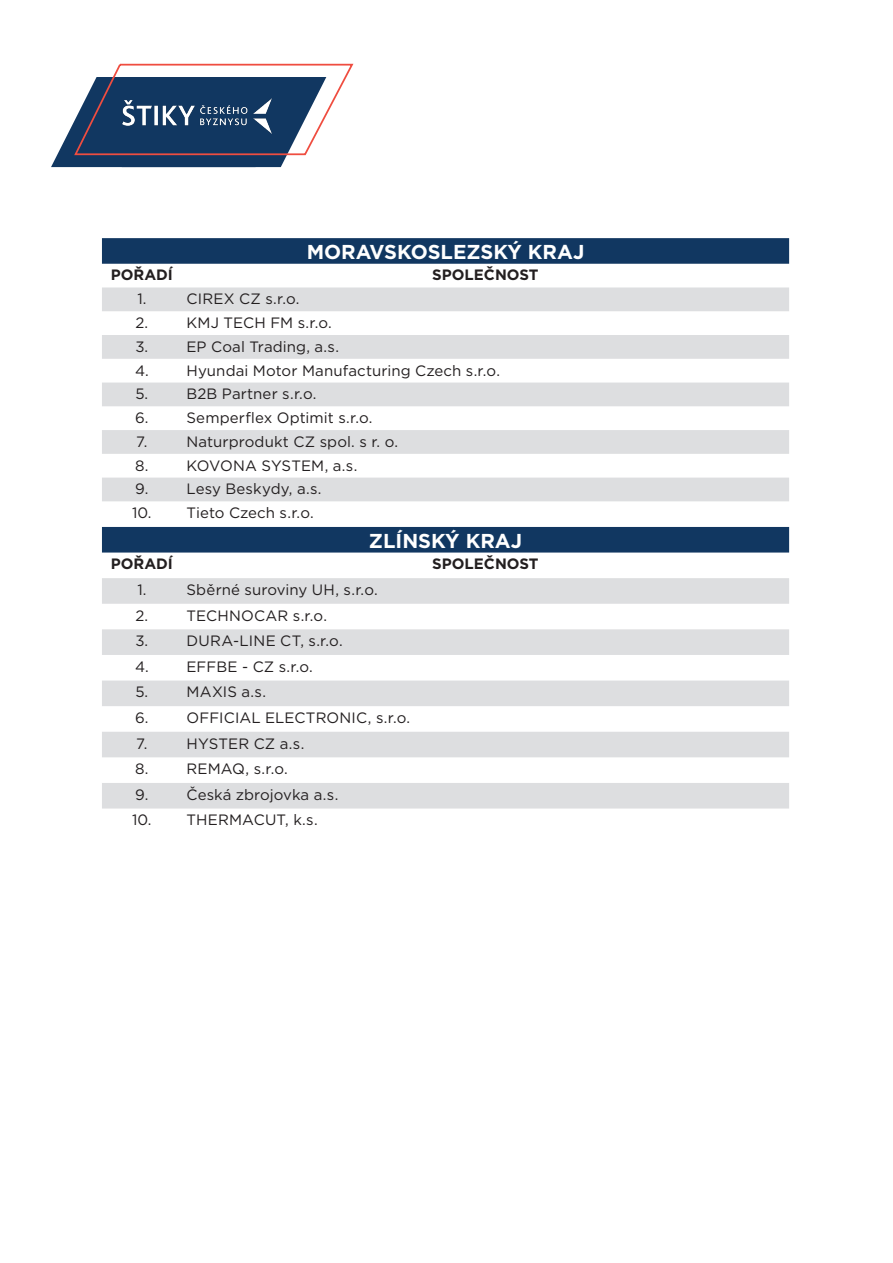
<style>
.page{position:relative;width:893px;height:1263px;background:#fff}
.page>*{position:absolute;margin:0;border:0;box-sizing:border-box;transform-origin:0 0}
.Styl_odstavce1{font:700 20.1px "Gotham";color:#fff}
.t1{font:15px "Gotham";letter-spacing:.005em;color:#231f20}
.t2{font:700 15px "Gotham";color:#231f20}
</style>
<div class="page">
<svg style="left:102px;top:238px;width:687px;height:26px;background:#143a63"></svg>
<svg style="left:102px;top:287px;width:687px;height:521px;fill:#dddee0"></svg>
<svg style="left:51px;top:63px;width:303px;height:104px"></svg>
<img style="left:118px;top:94px;width:161px;height:44px">
<p class="Styl_odstavce1" style="left:307px;top:239px;width:279px">MORAVSKOSLEZSKÝ KRAJ</p>
<p class="t2" style="left:111px;top:265px;width:64px">POŘADÍ</p>
<p class="t2" style="left:432px;top:265px;width:108px">SPOLEČNOST</p>
<p class="t1" style="left:137px;top:289px;width:11px">1.</p>
<p class="t1" style="left:187px;top:289px;width:114px">CIREX CZ s.r.o.</p>
<p class="t1" style="left:136px;top:313px;width:14px">2.</p>
<p class="t1" style="left:187px;top:313px;width:147px">KMJ TECH FM s.r.o.</p>
<p class="t1" style="left:135px;top:337px;width:14px">3.</p>
<p class="t1" style="left:187px;top:337px;width:154px">EP Coal Trading, a.s.</p>
<p class="t1" style="left:135px;top:361px;width:15px">4.</p>
<p class="t1" style="left:187px;top:361px;width:315px">Hyundai Motor Manufacturing Czech s.r.o.</p>
<p class="t1" style="left:135px;top:384px;width:14px">5.</p>
<p class="t1" style="left:187px;top:384px;width:131px">B2B Partner s.r.o.</p>
<p class="t1" style="left:135px;top:408px;width:15px">6.</p>
<p class="t1" style="left:187px;top:408px;width:187px">Semperflex Optimit s.r.o.</p>
<p class="t1" style="left:136px;top:432px;width:13px">7.</p>
<p class="t1" style="left:187px;top:432px;width:213px">Naturprodukt CZ spol. s r. o.</p>
<p class="t1" style="left:135px;top:456px;width:15px">8.</p>
<p class="t1" style="left:187px;top:456px;width:172px">KOVONA SYSTEM, a.s.</p>
<p class="t1" style="left:135px;top:479px;width:15px">9.</p>
<p class="t1" style="left:187px;top:479px;width:137px">Lesy Beskydy, a.s.</p>
<p class="t1" style="left:132px;top:503px;width:21px">10.</p>
<p class="t1" style="left:187px;top:503px;width:129px">Tieto Czech s.r.o.</p>
<p class="Styl_odstavce1" style="left:369px;top:527px;width:155px">ZLÍNSKÝ KRAJ</p>
<p class="t2" style="left:111px;top:554px;width:64px">POŘADÍ</p>
<p class="t2" style="left:432px;top:554px;width:108px">SPOLEČNOST</p>
<p class="t1" style="left:137px;top:580px;width:11px">1.</p>
<p class="t1" style="left:187px;top:580px;width:193px">Sběrné suroviny UH, s.r.o.</p>
<p class="t1" style="left:136px;top:606px;width:14px">2.</p>
<p class="t1" style="left:187px;top:606px;width:142px">TECHNOCAR s.r.o.</p>
<p class="t1" style="left:135px;top:631px;width:14px">3.</p>
<p class="t1" style="left:187px;top:631px;width:158px">DURA-LINE CT, s.r.o.</p>
<p class="t1" style="left:135px;top:657px;width:15px">4.</p>
<p class="t1" style="left:187px;top:657px;width:128px">EFFBE - CZ s.r.o.</p>
<p class="t1" style="left:135px;top:682px;width:14px">5.</p>
<p class="t1" style="left:187px;top:682px;width:81px">MAXIS a.s.</p>
<p class="t1" style="left:135px;top:708px;width:15px">6.</p>
<p class="t1" style="left:187px;top:708px;width:225px">OFFICIAL ELECTRONIC, s.r.o.</p>
<p class="t1" style="left:136px;top:734px;width:13px">7.</p>
<p class="t1" style="left:187px;top:734px;width:119px">HYSTER CZ a.s.</p>
<p class="t1" style="left:135px;top:759px;width:15px">8.</p>
<p class="t1" style="left:187px;top:759px;width:103px">REMAQ, s.r.o.</p>
<p class="t1" style="left:135px;top:785px;width:15px">9.</p>
<p class="t1" style="left:187px;top:785px;width:153px">Česká zbrojovka a.s.</p>
<p class="t1" style="left:132px;top:810px;width:21px">10.</p>
<p class="t1" style="left:187px;top:810px;width:133px">THERMACUT, k.s.</p>
</div>
